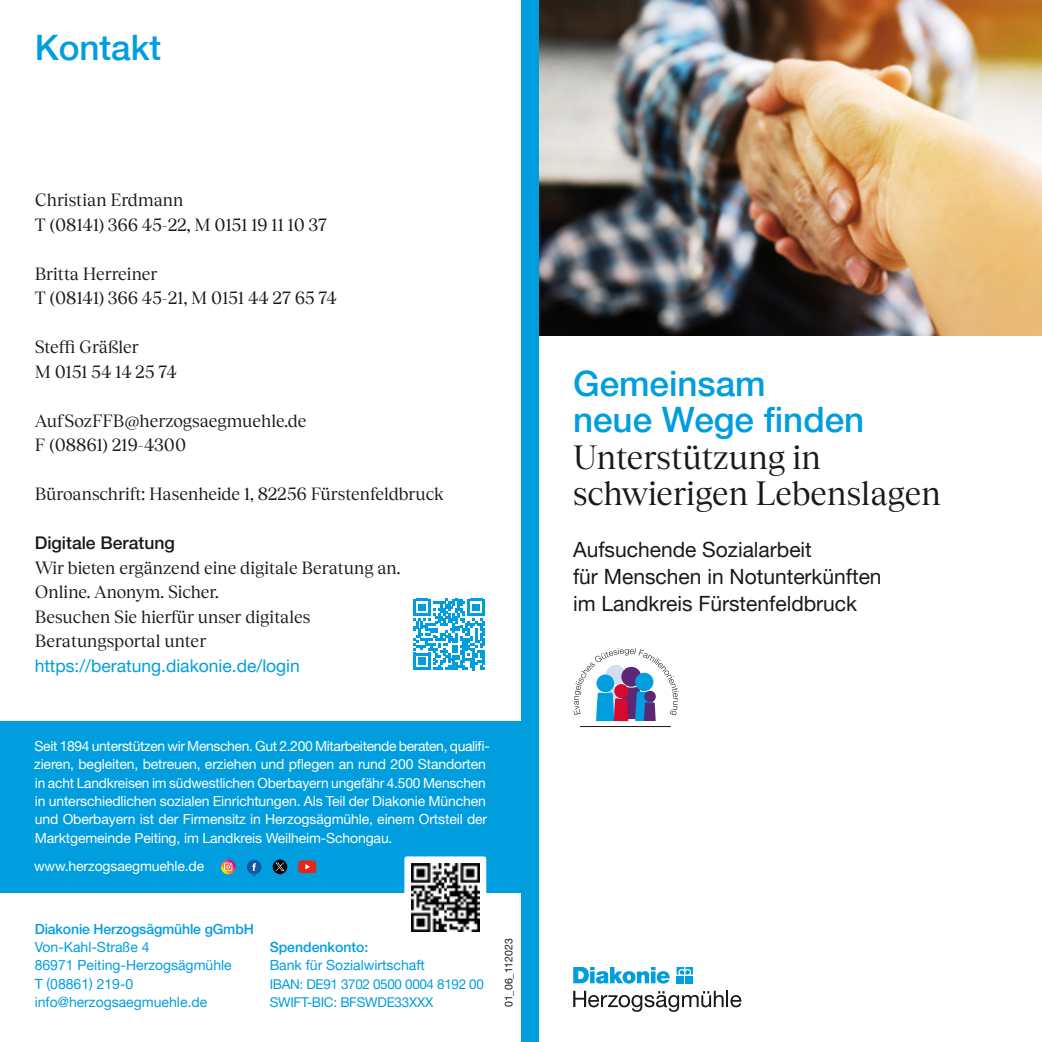
<style>
.page{position:relative;width:1042px;height:1042px;background:#fff}
.page>*{position:absolute;margin:0;border:0;box-sizing:border-box;transform-origin:0 0}
.t1{font:500 35px/36.4px "Helvetica Neue LT Pro";color:#009edf}
.t2{font:33.25px/36.4px "Tobias";color:#191918}
.t3{font:21px/27.3px "Helvetica Neue LT Pro";color:#191918}
.t4{font:17.5px/24.5px "Tobias";color:#191918}
.t5{font:17.5px "Helvetica Neue LT Pro";color:#009edf}
.t6{font:500 17.5px "Helvetica Neue LT Pro";color:#191918}
.t7{font:14px/18.4px "Helvetica Neue LT Std";letter-spacing:-.01em;color:#fff}
.t8{font:14px/18.4px "Helvetica Neue LT Pro";color:#009edf}
.t9{font:500 14px "Helvetica Neue LT Pro";letter-spacing:-.01em;color:#009edf}
.t10{font:13.47px/18.4px "Helvetica Neue LT Pro";letter-spacing:-.025em;color:#009edf}
.t11{font:10.5px "Helvetica Neue LT Pro";color:#191918}
</style>
<div class="page">
<svg style="left:676px;top:967px;width:17px;height:7px"></svg>
<div style="left:676px;top:976px;width:8px;height:7px;background:#009edf"></div>
<div style="left:685px;top:976px;width:8px;height:7px;background:#009edf"></div>
<svg style="left:573px;top:967px;width:97px;height:16px"></svg>
<svg style="left:573px;top:991px;width:168px;height:21px"></svg>
<img style="left:538px;top:0;width:504px;height:336px">
<div style="left:0;top:721px;width:521px;height:171px;background:#009edf"></div>
<svg style="left:221px;top:860px;width:15px;height:14px"></svg>
<div style="left:247px;top:860px;width:14px;height:14px;background:#18599c;border-radius:50%"></div>
<svg style="left:252px;top:863px;width:4px;height:8px"></svg>
<svg style="left:273px;top:859px;width:14px;height:15px"></svg>
<svg style="left:275px;top:862px;width:9px;height:9px"></svg>
<svg style="left:298px;top:860px;width:18px;height:13px"></svg>
<div style="left:404px;top:856px;width:82px;height:82px;background:#fff;border-radius:2px"></div>
<img style="left:412px;top:863px;width:67px;height:68px">
<hr style="left:580px;top:726px;width:91px;height:1px;background:#191918">
<svg style="left:573px;top:648px;width:105px;height:73px"></svg>
<svg style="left:413px;top:599px;width:72px;height:71px"></svg>
<div style="left:521px;top:0;width:17px;height:1042px;background:#009edf"></div>
<h1 class="t1" style="left:35px;top:29px;width:128px">Kontakt</h1>
<p class="t4" style="left:35px;top:186px;width:294px">Christian Erdmann<br>T (08141) 366 45-22, M 0151 19 11 10 37</p>
<p class="t4" style="left:35px;top:260px;width:304px">Britta Herreiner<br>T (08141) 366 45-21, M 0151 44 27 65 74</p>
<p class="t4" style="left:35px;top:333px;width:144px">Steffi Gräßler<br>M 0151 54 14 25 74</p>
<p class="t4" style="left:35px;top:407px;width:273px">AufSozFFB@herzogsaegmuehle.de<br>F (08861) 219-4300</p>
<p class="t4" style="left:35px;top:480px;width:411px">Büroanschrift: Hasenheide 1, 82256 Fürstenfeldbruck</p>
<p class="t6" style="left:35px;top:532px;width:142px">Digitale Beratung</p>
<p class="t4" style="left:35px;top:554px;width:367px">Wir bieten ergänzend eine digitale Beratung an.<br>Online. Anonym. Sicher.<br>Besuchen Sie hierfür unser digitales Beratungsportal unter</p>
<p class="t5" style="left:35px;top:655px;width:267px">https://beratung.diakonie.de/login</p>
<p class="t7" style="left:34px;top:736px;width:457px">Seit 1894 unterstützen wir Menschen. Gut 2.200 Mitarbeitende beraten, qualifi&shy;zieren, begleiten, betreuen, erziehen und pflegen an rund 200 Standorten in acht Landkreisen im südwestlichen Oberbayern ungefähr 4.500 Menschen in unterschiedlichen sozialen Einrichtungen. Als Teil der Diakonie München und Oberbayern ist der Firmensitz in Herzogsägmühle, einem Ortsteil der Marktgemeinde Peiting, im Landkreis Weilheim-Schongau.</p>
<p class="t7" style="left:34px;top:856px;width:172px">www.herzogsaegmuehle.de</p>
<p class="t9" style="left:35px;top:920px;width:221px">Diakonie Herzogsägmühle gGmbH</p>
<p class="t8" style="left:35px;top:937px;width:199px">Von-Kahl-Straße 4<br>86971 Peiting-Herzogsägmühle<br>T (08861) 219-0 info@herzogsaegmuehle.de</p>
<p class="t9" style="left:270px;top:938px;width:100px">Spendenkonto:</p>
<p class="t8" style="left:270px;top:956px;width:157px">Bank für Sozialwirtschaft</p>
<p class="t10" style="left:270px;top:974px;width:216px">IBAN: DE91 3702 0500 0004 8192 00<br>SWIFT-BIC: BFSWDE33XXX</p>
<p class="t11" style="left:502px;top:1007px;width:70px;rotate:-90deg">01_06_112023</p>
<h1 class="t1" style="left:573px;top:365px;width:293px">Gemeinsam<br>neue Wege finden</h1>
<h2 class="t2" style="left:573px;top:435px;width:369px">Unterstützung in schwierigen Lebenslagen</h2>
<h3 class="t3" style="left:573px;top:535px;width:310px">Aufsuchende Sozialarbeit<br>für Menschen in Notunterkünften im Landkreis Fürstenfeldbruck</h3>
</div>
